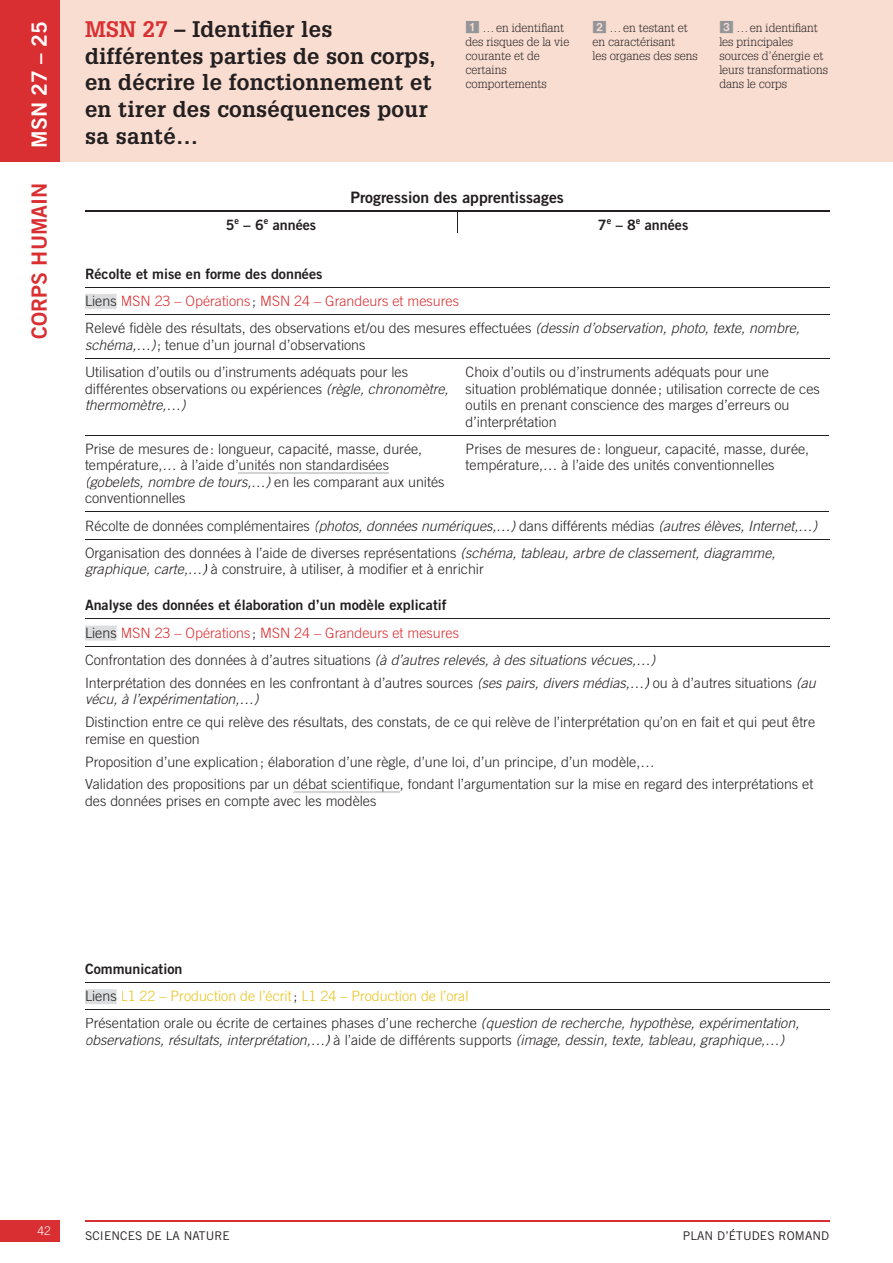
<style>
.page{position:relative;width:893px;height:1263px;background:#fff}
.page>*{position:absolute;margin:0;border:0;box-sizing:border-box;transform-origin:0 0}
.t1{font:700 22.05px/26.7px "Glypha LT Std";letter-spacing:.015em;color:#231f20}
.t2{font:21px "Trade Gothic LT Std Bd 2";color:#da2f32}
.t3{font:21px "Trade Gothic LT Std Bd 2";color:#fff}
.t4{font:15.75px "Trade Gothic LT Std Bd 2";color:#231f20}
.t5{font:300 14.25px/16.5px "Trade Gothic LT Std";color:#231f20}
.t6{font:14.25px "Trade Gothic LT Std Bd 2";color:#231f20}
.t7{font:italic 300 14.25px "Trade Gothic LT Std";color:#231f20}
.t8{font:300 12px/13.8px "Glypha LT Std";color:#231f20}
.t9{font:12px "Trade Gothic LT Std";letter-spacing:.01em;color:#231f20}
.t10{font:300 12px "Trade Gothic LT Std";color:#fff}
.s1{color:#da2f32}
.s2{font-family:"PER pastilles";font-weight:400;font-size:14.25px;color:#939598}
.s3{font-style:italic}
.s4{color:#e8c31d}
.s5{font-style:normal}
</style>
<div class="page">
<hr style="left:85px;top:1220px;width:744px;height:1px;background:#da2f32">
<div style="left:0;top:1220px;width:59px;height:22px;background:#da2f32"></div>
<div style="left:59px;top:0;width:834px;height:162px;background:#f9ddd1"></div>
<div style="left:0;top:0;width:59px;height:162px;background:#da2f32"></div>
<hr style="left:85px;top:435px;width:744px;height:1px;background:#231f20">
<hr style="left:85px;top:512px;width:744px;height:1px;background:#231f20">
<hr style="left:85px;top:287px;width:744px;height:1px;background:#231f20">
<hr style="left:85px;top:314px;width:744px;height:1px;background:#231f20">
<hr style="left:85px;top:358px;width:744px;height:1px;background:#231f20">
<hr style="left:85px;top:539px;width:744px;height:1px;background:#231f20">
<hr style="left:85px;top:618px;width:744px;height:1px;background:#231f20">
<hr style="left:85px;top:646px;width:744px;height:1px;background:#231f20">
<hr style="left:85px;top:982px;width:744px;height:1px;background:#231f20">
<hr style="left:85px;top:1009px;width:744px;height:1px;background:#231f20">
<hr style="left:85px;top:211px;width:372px;height:1px;background:#231f20">
<hr style="left:457px;top:211px;width:372px;height:1px;background:#231f20">
<svg style="left:85px;top:294px;width:32px;height:15px"></svg>
<div style="left:86px;top:296px;width:30px;height:10px;background:#dcdddf"></div>
<hr style="left:239px;top:473px;width:150px;height:1px;background:#d1d2d4">
<svg style="left:85px;top:625px;width:32px;height:15px"></svg>
<div style="left:86px;top:627px;width:30px;height:11px;background:#dcdddf"></div>
<hr style="left:294px;top:792px;width:105px;height:1px;background:#d1d2d4">
<svg style="left:85px;top:989px;width:32px;height:15px"></svg>
<div style="left:86px;top:991px;width:30px;height:10px;background:#dcdddf"></div>
<svg style="left:457px;top:212px;width:1px;height:21px"></svg>
<h1 class="t1" style="left:85px;top:18px;width:352px"><span class="s1">MSN 27</span> – Identifier les différentes parties de son corps, en décrire le fonctionnement et en tirer des conséquences pour sa santé…</h1>
<p class="t8" style="left:592px;top:22px;width:107px"><span class="s2">2</span> … en testant et en caractérisant<br>les organes des sens</p>
<p class="t8" style="left:719px;top:22px;width:110px"><span class="s2">3</span> … en identifiant les principales sources d’énergie et leurs transformations dans le corps</p>
<p class="t8" style="left:466px;top:22px;width:105px"><span class="s2">1</span> … en identifiant des risques de la vie courante et de certains comportements</p>
<h2 class="t3" style="left:32px;top:148px;width:128px;rotate:-90deg">MSN 27 – 25</h2>
<h2 class="t2" style="left:32px;top:339px;width:157px;rotate:-90deg">CORPS HUMAIN</h2>
<p class="t4" style="left:350px;top:191px;width:215px">Progression des apprentissages</p>
<p class="t6" style="left:226px;top:220px;width:92px">5<sup>e</sup> – 6<sup>e</sup> années</p>
<p class="t6" style="left:598px;top:220px;width:92px">7<sup>e</sup> – 8<sup>e</sup> années</p>
<p class="t6" style="left:85px;top:268px;width:239px">Récolte et mise en forme des données</p>
<p class="t5" style="left:85px;top:288px;width:716px;line-height:27.3px">Liens <span class="s1">MSN 23 – Opérations</span> ; <span class="s1">MSN 24 – Grandeurs et mesures<br></span>Relevé fidèle des résultats, des observations et /ou des mesures effectuées <span class="s3">(dessin d’observation, photo, texte, nombre,</span></p>
<p class="t5" style="left:85px;top:332px;width:325px;line-height:27.3px"><span class="s3">schéma,…)</span> ; tenue d’un journal d’observations<br>Utilisation d’outils ou d’instruments adéquats pour les</p>
<p class="t5" style="left:85px;top:381px;width:365px">différentes observations ou expériences <span class="s3">(règle, chronomètre, thermomètre,…)</span></p>
<p class="t5" style="left:466px;top:365px;width:356px">Choix d’outils ou d’instruments adéquats pour une situation problématique donnée ; utilisation correcte de ces outils en prenant conscience des marges d’erreurs ou d’interprétation</p>
<p class="t5" style="left:85px;top:442px;width:361px">Prise de mesures de : longueur, capacité, masse, durée, température,… à l’aide d’unités non standardisées <span class="s3">(gobelets, nombre de tours,…)</span> en les comparant aux unités conventionnelles</p>
<p class="t5" style="left:466px;top:442px;width:345px">Prises de mesures de : longueur, capacité, masse, durée, température,… à l’aide des unités conventionnelles</p>
<p class="t5" style="left:85px;top:513px;width:734px;line-height:27.3px">Récolte de données complémentaires <span class="s3">(photos, données numériques,…)</span> dans différents médias <span class="s3">(autres élèves, Internet,…)<br></span>Organisation des données à l’aide de diverses représentations <span class="s3">(schéma, tableau, arbre de classement, diagramme,</span></p>
<p class="t5" style="left:85px;top:562px;width:400px"><span class="s3">graphique, carte,…)</span> à construire, à utiliser, à modifier et à enrichir</p>
<p class="t6" style="left:85px;top:600px;width:363px">Analyse des données et élaboration d’un modèle explicatif</p>
<p class="t5" style="left:85px;top:620px;width:572px;line-height:27.3px">Liens <span class="s1">MSN 23 – Opérations</span> ; <span class="s1">MSN 24 – Grandeurs et mesures<br></span>Confrontation des données à d’autres situations <span class="s3">(à d’autres relevés, à des situations vécues,…)</span></p>
<p class="t5" style="left:85px;top:676px;width:732px">Interprétation des données en les confrontant à d’autres sources <span class="s3">(ses pairs, divers médias,…)</span> ou à d’autres situations <span class="s3">(au vécu, à l’expérimentation,…)</span></p>
<p class="t5" style="left:85px;top:715px;width:732px">Distinction entre ce qui relève des résultats, des constats, de ce qui relève de l’interprétation qu’on en fait et qui peut être remise en question</p>
<p class="t5" style="left:85px;top:751px;width:730px;line-height:23px">Proposition d’une explication ; élaboration d’une règle, d’une loi, d’un principe, d’un modèle,…<br>Validation des propositions par un débat scientifique, fondant l’argumentation sur la mise en regard des interprétations et</p>
<p class="t5" style="left:85px;top:794px;width:293px">des données prises en compte avec les modèles</p>
<p class="t6" style="left:85px;top:964px;width:99px">Communication</p>
<p class="t5" style="left:85px;top:984px;width:716px;line-height:27.3px">Liens <span class="s4">L1 22 – Production de l’écrit</span>; <span class="s4">L1 24 – Production de l’oral<br></span>Présentation orale ou écrite de certaines phases d’une recherche <span class="s3">(question de recherche, hypothèse, expérimentation,</span></p>
<p class="t7" style="left:85px;top:1035px;width:701px">observations, résultats, interprétation,…) <span class="s5">à l’aide de différents supports</span> (image, dessin, texte, tableau, graphique,…)</p>
<p class="t10" style="left:38px;top:1227px;width:15px">42</p>
<p class="t9" style="left:85px;top:1231px;width:146px">SCIENCES DE LA NATURE</p>
<p class="t9" style="left:683px;top:1231px;width:148px">PLAN D’ÉTUDES ROMAND</p>
</div>
